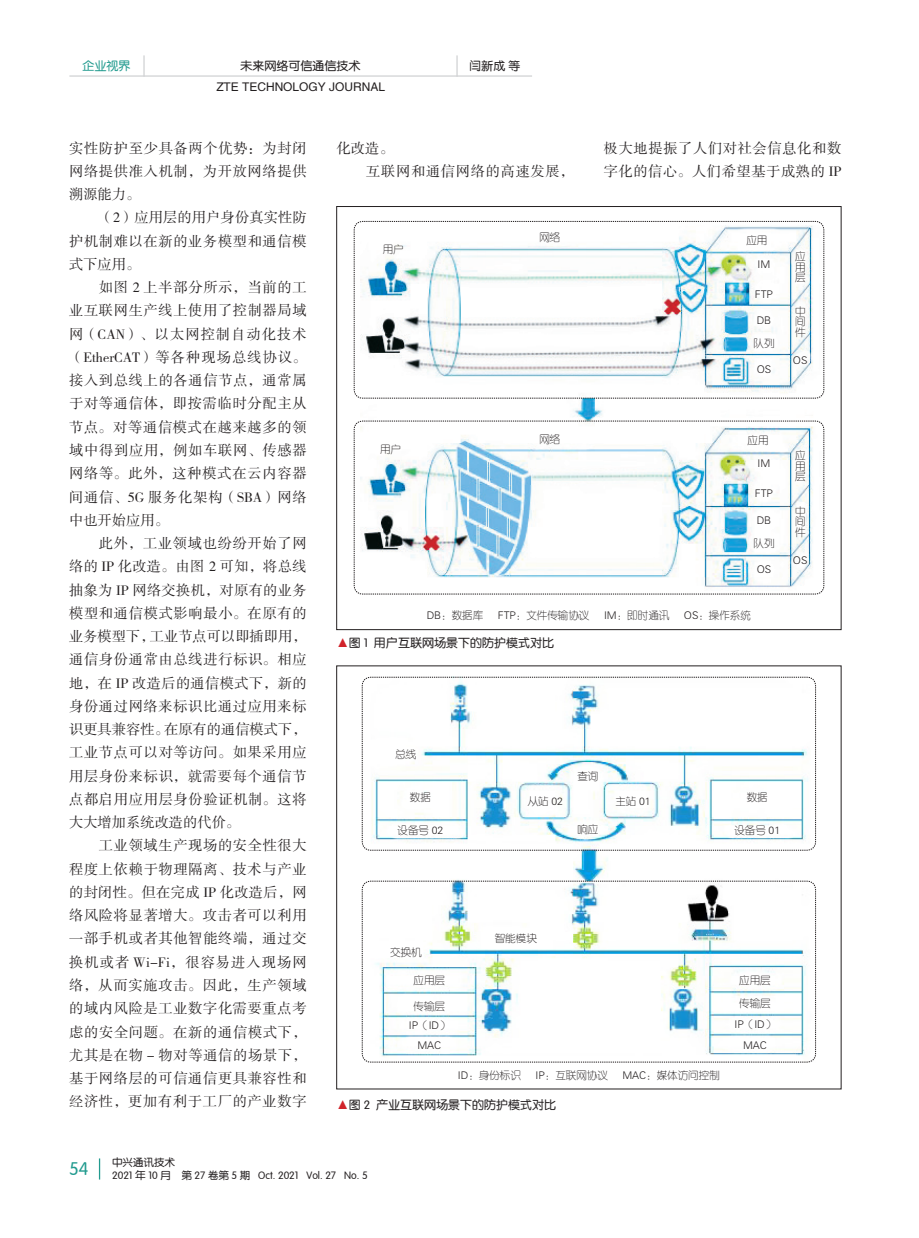
<style>
.page{position:relative;width:919px;height:1238px;background:#fff}
.page>*{position:absolute;margin:0;border:0;box-sizing:border-box;transform-origin:0 0}
.t1{font:18px "FZY3 JW GB1 0";color:#229b8f}
._9正文{font:14.25px/23.2px "FZSSJW GB1 0";letter-spacing:.045em;color:#231f20;text-align:justify}
._3图说{font:12px "FZY3 JW GB1 0";color:#231f20}
.t2{font:12px "FZHTJW GB1 0";color:#231f20}
.t3{font:12px "FZY3 JW GB1 0";color:#229b8f}
._4名词解释{font:10.5px/10.5px "FZY1 JW GB1 0";color:#231f20;text-align:justify}
.t4{font:10.5px "FZY3 JW GB1 0";color:#231f20}
.s1{color:#d1232a}
</style>
<div class="page">
<svg style="left:99px;top:1158px;width:1px;height:21px"></svg>
<hr style="left:69px;top:75px;width:463px;height:2px;background:#d1d2d4">
<hr style="left:143px;top:55px;width:2px;height:22px;background:#d1d2d4">
<svg style="left:456px;top:55px;width:1px;height:20px"></svg>
<img style="left:574px;top:229px;width:251px;height:359px">
<svg style="left:362px;top:676px;width:453px;height:174px"></svg>
<svg style="left:354px;top:420px;width:470px;height:174px"></svg>
<svg style="left:354px;top:221px;width:470px;height:177px"></svg>
<svg style="left:362px;top:880px;width:453px;height:182px"></svg>
<p class="t3" style="left:82px;top:60px;width:49px">企业视界</p>
<p class="_3图说" style="left:240px;top:60px;width:121px">未来网络可信通信技术</p>
<p class="_3图说" style="left:469px;top:60px;width:52px">闫新成 等</p>
<p class="t2" style="left:216px;top:81px;width:170px">ZTE TECHNOLOGY JOURNAL</p>
<p class="_9正文" style="left:69px;top:137px;width:239px">实性防护至少具备两个优势：为封闭网络提供准入机制，为开放网络提供溯源能力。</p>
<p class="_9正文" style="left:69px;top:206px;width:239px;text-indent:30px">（2）应用层的用户身份真实性防护机制难以在新的业务模型和通信模式下应用。</p>
<p class="_9正文" style="left:69px;top:276px;width:239px;text-indent:30px">如图 2 上半部分所示，当前的工业互联网生产线上使用了控制器局域网（CAN）、以太网控制自动化技术（EtherCAT）等各种现场总线协议。接入到总线上的各通信节点，通常属于对等通信体，即按需临时分配主从节点。对等通信模式在越来越多的领域中得到应用，例如车联网、传感器网络等。此外，这种模式在云内容器间通信、5G 服务化架构（SBA）网络中也开始应用。</p>
<p class="_9正文" style="left:69px;top:532px;width:239px;text-indent:30px">此外，工业领域也纷纷开始了网络的 IP 化改造。由图 2 可知，将总线抽象为 IP 网络交换机，对原有的业务模型和通信模式影响最小。在原有的业务模型下，工业节点可以即插即用，通信身份通常由总线进行标识。相应地，在 IP 改造后的通信模式下，新的身份通过网络来标识比通过应用来标识更具兼容性。在原有的通信模式下，工业节点可以对等访问。如果采用应用层身份来标识，就需要每个通信节点都启用应用层身份验证机制。这将大大增加系统改造的代价。</p>
<p class="_9正文" style="left:69px;top:834px;width:239px;text-indent:30px">工业领域生产现场的安全性很大程度上依赖于物理隔离、技术与产业的封闭性。但在完成 IP 化改造后，网络风险将显著增大。攻击者可以利用一部手机或者其他智能终端，通过交换机或者 Wi-Fi，很容易进入现场网络，从而实施攻击。因此，生产领域的域内风险是工业数字化需要重点考虑的安全问题。在新的通信模式下，尤其是在物 - 物对等通信的场景下，基于网络层的可信通信更具兼容性和经济性，更加有利于工厂的产业数字</p>
<p class="_9正文" style="left:336px;top:137px;width:59px">化改造。</p>
<p class="_9正文" style="left:366px;top:160px;width:209px">互联网和通信网络的高速发展，</p>
<p class="_4名词解释" style="left:382px;top:244px;width:22px">用户</p>
<p class="_4名词解释" style="left:380px;top:444px;width:22px">用户</p>
<p class="_4名词解释" style="left:539px;top:232px;width:22px">网络</p>
<p class="_4名词解释" style="left:539px;top:435px;width:22px">网络</p>
<p class="_9正文" style="left:603px;top:137px;width:239px">极大地提振了人们对社会信息化和数字化的信心。人们希望基于成熟的 IP</p>
<p class="_4名词解释" style="left:746px;top:236px;width:22px">应用</p>
<p class="_4名词解释" style="left:757px;top:259px;width:14px">IM</p>
<p class="_4名词解释" style="left:755px;top:289px;width:20px">FTP</p>
<p class="_4名词解释" style="left:756px;top:316px;width:16px">DB</p>
<p class="_4名词解释" style="left:753px;top:338px;width:22px">队列</p>
<p class="_4名词解释" style="left:756px;top:365px;width:16px">OS</p>
<p class="_4名词解释" style="left:795px;top:252px;width:12px">应用层</p>
<p class="_4名词解释" style="left:795px;top:306px;width:12px">中间件</p>
<p class="_4名词解释" style="left:792px;top:355px;width:16px">OS</p>
<p class="_4名词解释" style="left:747px;top:436px;width:23px">应用</p>
<p class="_4名词解释" style="left:757px;top:459px;width:14px">IM</p>
<p class="_4名词解释" style="left:755px;top:489px;width:20px">FTP</p>
<p class="_4名词解释" style="left:756px;top:515px;width:16px">DB</p>
<p class="_4名词解释" style="left:753px;top:538px;width:22px">队列</p>
<p class="_4名词解释" style="left:756px;top:564px;width:16px">OS</p>
<p class="_4名词解释" style="left:795px;top:450px;width:12px">应用层</p>
<p class="_4名词解释" style="left:795px;top:506px;width:12px">中间件</p>
<p class="_4名词解释" style="left:792px;top:555px;width:16px">OS</p>
<p class="_4名词解释" style="left:426px;top:610px;width:58px">DB：数据库</p>
<p class="_4名词解释" style="left:498px;top:610px;width:93px">FTP：文件传输协议</p>
<p class="_4名词解释" style="left:604px;top:610px;width:67px">IM：即时通讯</p>
<p class="_4名词解释" style="left:683px;top:610px;width:69px">OS：操作系统</p>
<p class="_3图说" style="left:337px;top:636px;width:219px"><span class="s1">▲</span>图 1 用户互联网场景下的防护模式对比</p>
<p class="_4名词解释" style="left:395px;top:749px;width:22px">总线</p>
<p class="_4名词解释" style="left:410px;top:791px;width:22px">数据</p>
<p class="_4名词解释" style="left:397px;top:824px;width:47px">设备号 02</p>
<p class="_4名词解释" style="left:527px;top:796px;width:37px">从站 02</p>
<p class="_4名词解释" style="left:577px;top:771px;width:22px">查询</p>
<p class="_4名词解释" style="left:577px;top:824px;width:22px">响应</p>
<p class="_4名词解释" style="left:615px;top:796px;width:37px">主站 01</p>
<p class="_4名词解释" style="left:746px;top:791px;width:22px">数据</p>
<p class="_4名词解释" style="left:734px;top:824px;width:47px">设备号 01</p>
<p class="_4名词解释" style="left:390px;top:947px;width:33px">交换机</p>
<p class="_4名词解释" style="left:413px;top:975px;width:33px">应用层</p>
<p class="_4名词解释" style="left:413px;top:1000px;width:33px">传输层</p>
<p class="_4名词解释" style="left:409px;top:1020px;width:42px">IP（ID）</p>
<p class="_4名词解释" style="left:417px;top:1039px;width:25px">MAC</p>
<p class="_4名词解释" style="left:495px;top:932px;width:43px">智能模块</p>
<p class="_4名词解释" style="left:458px;top:1070px;width:64px">ID：身份标识</p>
<p class="_4名词解释" style="left:535px;top:1070px;width:74px">IP：互联网协议</p>
<p class="_4名词解释" style="left:622px;top:1070px;width:99px">MAC：媒体访问控制</p>
<p class="_3图说" style="left:337px;top:1097px;width:221px"><span class="s1">▲</span>图 2 产业互联网场景下的防护模式对比</p>
<p class="_4名词解释" style="left:739px;top:975px;width:33px">应用层</p>
<p class="_4名词解释" style="left:739px;top:997px;width:33px">传输层</p>
<p class="_4名词解释" style="left:734px;top:1018px;width:42px">IP（ID）</p>
<p class="_4名词解释" style="left:743px;top:1039px;width:25px">MAC</p>
<p class="t1" style="left:69px;top:1159px;width:21px">54</p>
<p class="t4" style="left:112px;top:1157px;width:64px">中兴通讯技术</p>
<p class="t4" style="left:112px;top:1169px;width:257px">2021 年 10 月 第 27 卷第 5 期 Oct. 2021 Vol. 27 No. 5</p>
</div>
